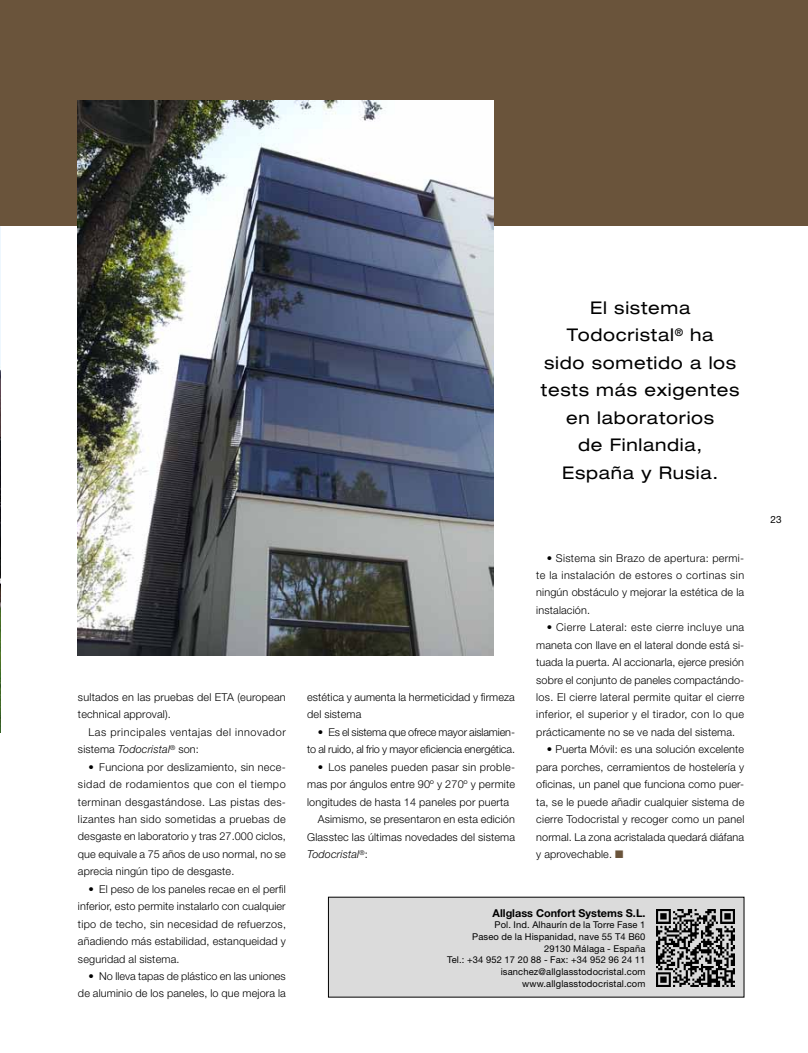
<style>
.page{position:relative;width:808px;height:1053px;background:#fff}
.page>*{position:absolute;margin:0;border:0;box-sizing:border-box;transform-origin:0 0}
.t1{font:expanded 17.5px/27.5px "Helvetica Neue";letter-spacing:.04em;color:#000;text-align:center}
.t2{font:300 10.88px/17.4px "Helvetica Neue";letter-spacing:.015em;color:#000;text-align:justify}
.t3{font:300 10.88px/17.4px "Helvetica Neue";letter-spacing:-.01em;color:#000;text-align:right}
.t4{font:300 10.88px/17.4px "Helvetica Neue";letter-spacing:.05em;color:#000}
.t5{font:700 10.88px "Helvetica Neue";color:#000}
.t6{font:italic 300 10.88px "Helvetica Neue";letter-spacing:.015em;color:#000}
.t7{font:10px "Helvetica Neue";color:#000}
.t8{font:9.38px/11.6px "Helvetica Neue";letter-spacing:.015em;color:#000;text-align:right}
.s1{font-style:italic}
.s2{font-style:normal}
.s3{color:#6a543b}
</style>
<div class="page">
<img style="left:0;top:226px;width:1px;height:506px">
<div style="left:0;top:0;width:808px;height:226px;background:#6a543b"></div>
<div style="left:328px;top:897px;width:416px;height:100px;background:#dbdbdb"></div>
<img style="left:657px;top:909px;width:78px;height:77px">
<img style="left:78px;top:100px;width:416px;height:555px">
<h1 class="t1" style="left:541px;top:293px;width:200px">El sistema<br>Todocristal<sup>®</sup> ha<br>sido sometido a los tests más exigentes en laboratorios<br>de Finlandia,<br>España y Rusia.</h1>
<p class="t2" style="left:78px;top:688px;width:209px">sultados en las pruebas del ETA (european technical approval).</p>
<p class="t4" style="left:78px;top:723px;width:209px;text-indent:11px">Las principales ventajas del innovador sistema <span class="s1">Todocristal</span><sup>®</sup> son:</p>
<p class="t2" style="left:78px;top:757px;width:209px;text-indent:11px">• Funciona por deslizamiento, sin nece&shy;sidad de rodamientos que con el tiempo terminan desgastándose. Las pistas des&shy;lizantes han sido sometidas a pruebas de desgaste en laboratorio y tras 27.000 ciclos, que equivale a 75 años de uso normal, no se aprecia ningún tipo de desgaste.</p>
<p class="t2" style="left:78px;top:879px;width:210px;text-indent:11px">• El peso de los paneles recae en el perfil inferior, esto permite instalarlo con cualquier tipo de techo, sin necesidad de refuerzos, añadiendo más estabilidad, estanqueidad y seguridad al sistema.</p>
<p class="t2" style="left:78px;top:967px;width:209px;text-align:right">• No lleva tapas de plástico en las uniones de aluminio de los paneles, lo que mejora la</p>
<p class="t2" style="left:307px;top:688px;width:209px">estética y aumenta la hermeticidad y firmeza del sistema</p>
<p class="t3" style="left:307px;top:723px;width:209px">• Es el sistema que ofrece mayor aislamien&shy;to al ruido, al frio y mayor eficiencia energética.</p>
<p class="t2" style="left:318px;top:758px;width:199px">• Los paneles pueden pasar sin proble-</p>
<p class="t2" style="left:307px;top:775px;width:209px">mas por ángulos entre 90º y 270º y permite</p>
<p class="t2" style="left:307px;top:792px;width:204px">longitudes de hasta 14 paneles por puerta</p>
<p class="t2" style="left:318px;top:810px;width:199px">Asimismo, se presentaron en esta edición</p>
<p class="t2" style="left:307px;top:827px;width:209px">Glasstec las últimas novedades del sistema</p>
<p class="t6" style="left:307px;top:847px;width:62px">Todocristal<sup>®</sup><span class="s2">:</span></p>
<p class="t2" style="left:536px;top:548px;width:209px;text-indent:11px">• Sistema sin Brazo de apertura: permi&shy;te la instalación de estores o cortinas sin ningún obstáculo y mejorar la estética de la instalación.</p>
<p class="t2" style="left:536px;top:618px;width:210px;text-indent:11px">• Cierre Lateral: este cierre incluye una maneta con llave en el lateral donde está si&shy;tuada la puerta. Al accionarla, ejerce presión sobre el conjunto de paneles compactándo&shy;los. El cierre lateral permite quitar el cierre inferior, el superior y el tirador, con lo que prácticamente no se ve nada del sistema.</p>
<p class="t2" style="left:536px;top:740px;width:210px;text-indent:11px">• Puerta Móvil: es una solución excelente para porches, cerramientos de hostelería y oficinas, un panel que funciona como puer&shy;ta, se le puede añadir cualquier sistema de cierre Todocristal y recoger como un panel normal. La zona acristalada quedará diáfana y aprovechable. <span class="s3">■</span></p>
<p class="t5" style="left:493px;top:905px;width:154px">Allglass Confort Systems S.L.</p>
<p class="t8" style="left:447px;top:918px;width:200px">Pol. Ind. Alhaurín de la Torre Fase 1<br>Paseo de la Hispanidad, nave 55 T4 B60<br>29130 Málaga - España<br>Tel.: +34 952 17 20 88 - Fax: +34 952 96 24 11 isanchez@allglasstodocristal.com www.allglasstodocristal.com</p>
<p class="t7" style="left:770px;top:514px;width:13px">23</p>
</div>
